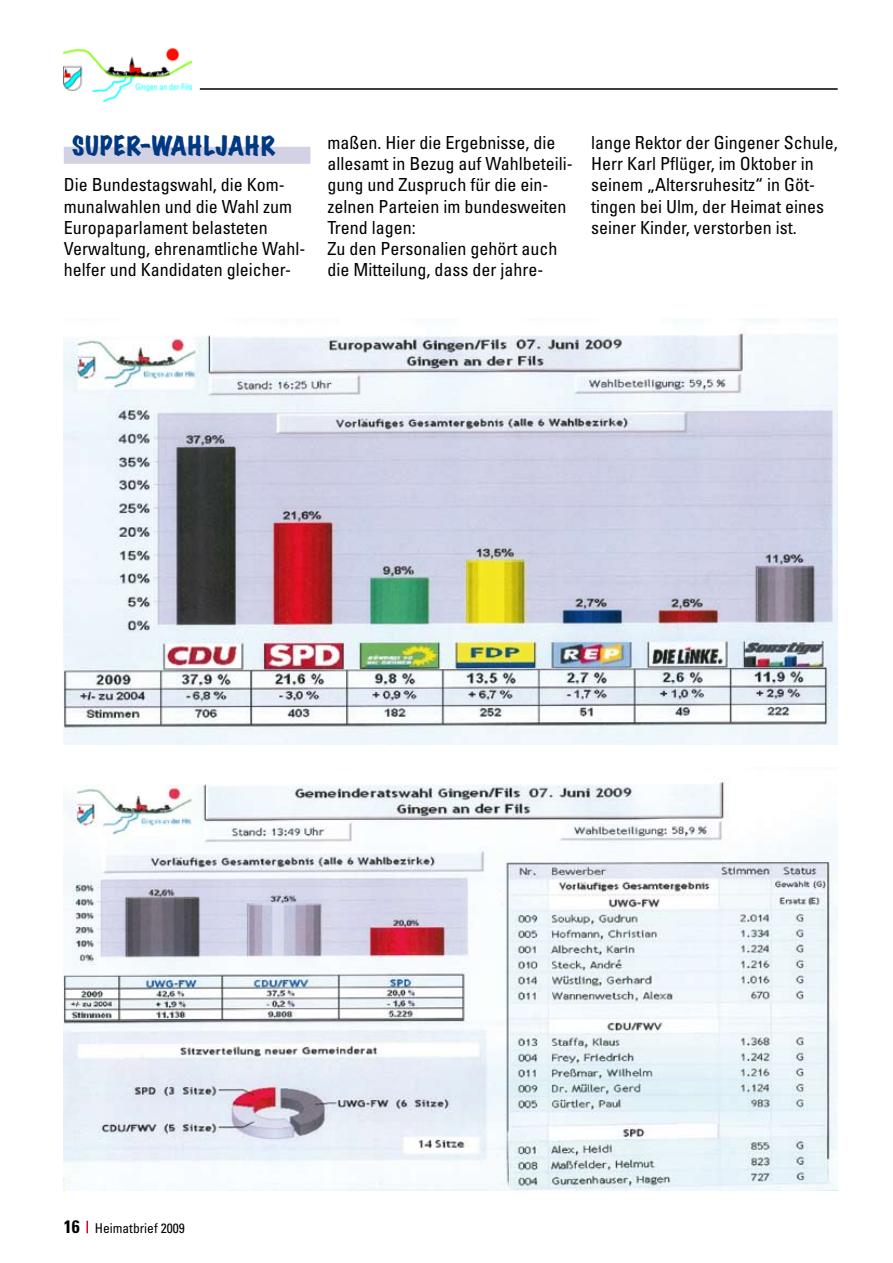
<style>
.page{position:relative;width:893px;height:1263px;background:#fff}
.page>*{position:absolute;margin:0;border:0;box-sizing:border-box;transform-origin:0 0}
.t1{font:expanded 24px "Marker Felt";letter-spacing:.05em;color:#003882}
.t2{font:condensed 18px/21.3px "Univers";color:#000}
.t3{font:condensed 13.5px "Univers";color:#000}
.s1{font-weight:700;font-size:18px}
</style>
<div class="page">
<hr style="left:200px;top:88px;width:638px;height:2px;background:#000">
<svg style="left:87px;top:1221px;width:1px;height:12px"></svg>
<img style="left:64px;top:48px;width:127px;height:55px">
<div style="left:64px;top:147px;width:246px;height:17px;background:#d3d1e4"></div>
<img style="left:64px;top:319px;width:774px;height:425px">
<img style="left:64px;top:781px;width:774px;height:410px">
<h1 class="t1" style="left:72px;top:128px;width:205px">SUPER-WAHLJAHR</h1>
<p class="t2" style="left:64px;top:174px;width:243px">Die Bundestagswahl, die Kom&shy;munalwahlen und die Wahl zum<br>Europaparlament belasteten<br>Verwaltung, ehrenamtliche Wahl&shy;helfer und Kandidaten gleicher-</p>
<p class="t2" style="left:327px;top:131px;width:247px">maßen. Hier die Ergebnisse, die allesamt in Bezug auf Wahlbeteili&shy;gung und Zuspruch für die ein&shy;zelnen Parteien im bundesweiten<br>Trend lagen:<br>Zu den Personalien gehört auch die Mitteilung, dass der jahre-</p>
<p class="t2" style="left:591px;top:131px;width:248px">lange Rektor der Gingener Schule,<br>Herr Karl Pflüger, im Oktober in seinem „Altersruhesitz“ in Göt&shy;tingen bei Ulm, der Heimat eines seiner Kinder, verstorben ist.</p>
<p class="t3" style="left:64px;top:1220px;width:122px"><span class="s1">16</span> Heimatbrief 2009</p>
</div>
